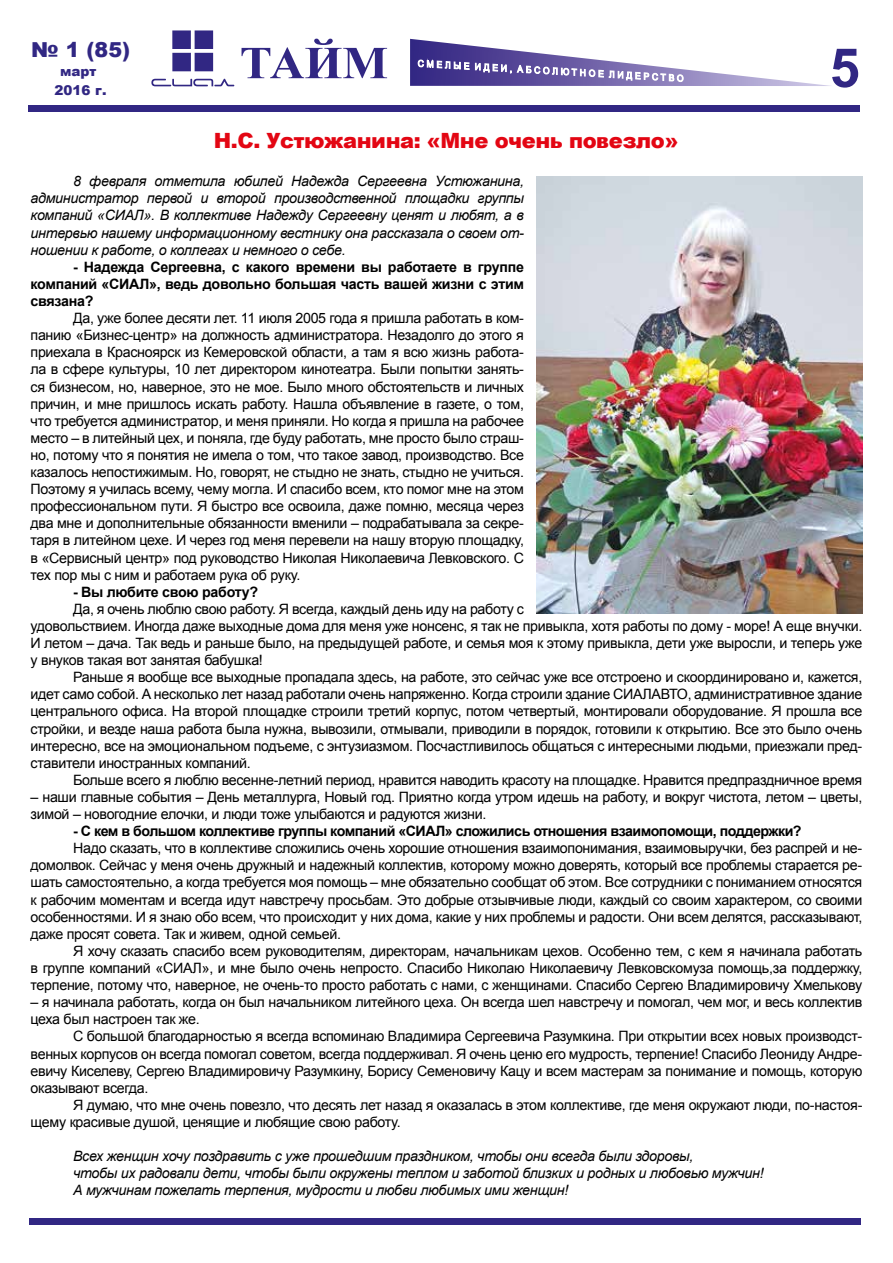
<style>
.page{position:relative;width:893px;height:1263px;background:#fff}
.page>*{position:absolute;margin:0;border:0;box-sizing:border-box;transform-origin:0 0}
.t1{font:700 54px "Arial";color:#312783}
.t2{font:900 21px "Arial";letter-spacing:-.02em;color:#e30613}
.t3{font:900 20.7px "Arial";color:#312783}
.t4{font:14.25px/17.1px "Arial";letter-spacing:-.02em;color:#000;text-align:justify}
.t5{font:italic 14.25px/17.1px "Arial";letter-spacing:-.02em;color:#000;text-align:justify}
.t6{font:700 14.25px/17.1px "Arial";letter-spacing:-.035em;color:#000;text-align:justify}
.t7{font:900 13.5px/19px "Arial";color:#312783;text-align:center}
</style>
<div class="page">
<svg style="left:151px;top:30px;width:83px;height:56px"></svg>
<svg style="left:242px;top:39px;width:145px;height:39px"></svg>
<svg style="left:410px;top:39px;width:421px;height:47px"></svg>
<div style="left:28px;top:105px;width:832px;height:6px;background:#312783"></div>
<div style="left:29px;top:1218px;width:832px;height:6px;background:#312783"></div>
<img style="left:537px;top:176px;width:325px;height:437px">
<h3 class="t3" style="left:31px;top:35px;width:100px">№ 1 (85)</h3>
<p class="t7" style="left:55px;top:61px;width:53px">март<br>2016 г.</p>
<h1 class="t1" style="left:830px;top:32px;width:32px">5</h1>
<h2 class="t2" style="left:214px;top:125px;width:466px">Н.С. Устюжанина: «Мне очень повезло»</h2>
<p class="t5" style="left:31px;top:173px;width:495px;text-indent:43px">8 февраля отметила юбилей Надежда Сергеевна Устюжанина, администратор первой и второй производственной площадки группы компаний «СИАЛ». В коллективе Надежду Сергеевну ценят и любят, а в интервью нашему информационному вестнику она рассказала о своем от&shy;ношении к работе, о коллегах и немного о себе.</p>
<p class="t6" style="left:31px;top:259px;width:495px;text-indent:43px">- Надежда Сергеевна, с какого времени вы работаете в группе компаний «СИАЛ», ведь довольно большая часть вашей жизни с этим связана?</p>
<p class="t4" style="left:31px;top:310px;width:495px;text-indent:43px">Да, уже более десяти лет. 11 июля 2005 года я пришла работать в ком&shy;панию «Бизнес-центр» на должность администратора. Незадолго до этого я приехала в Красноярск из Кемеровской области, а там я всю жизнь работа&shy;ла в сфере культуры, 10 лет директором кинотеатра. Были попытки занять&shy;ся бизнесом, но, наверное, это не мое. Было много обстоятельств и личных причин, и мне пришлось искать работу. Нашла объявление в газете, о том, что требуется администратор, и меня приняли. Но когда я пришла на рабочее место – в литейный цех, и поняла, где буду работать, мне просто было страш&shy;но, потому что я понятия не имела о том, что такое завод, производство. Все казалось непостижимым. Но, говорят, не стыдно не знать, стыдно не учиться.<br>Поэтому я училась всему, чему могла. И спасибо всем, кто помог мне на этом профессиональном пути. Я быстро все освоила, даже помню, месяца через два мне и дополнительные обязанности вменили – подрабатывала за секре&shy;таря в литейном цехе. И через год меня перевели на нашу вторую площадку, в «Сервисный центр» под руководство Николая Николаевича Левковского. С тех пор мы с ним и работаем рука об руку.</p>
<p class="t6" style="left:73px;top:584px;width:187px">- Вы любите свою работу?</p>
<p class="t4" style="left:31px;top:600px;width:833px;text-align:left;text-indent:43px">Да, я очень люблю свою работу. Я всегда, каждый день иду на работу с<br>удовольствием. Иногда даже выходные дома для меня уже нонсенс, я так не привыкла, хотя работы по дому - море! А еще внучки.<br>И летом – дача. Так ведь и раньше было, на предыдущей работе, и семья моя к этому привыкла, дети уже выросли, и теперь уже у внуков такая вот занятая бабушка!</p>
<p class="t4" style="left:31px;top:669px;width:833px;text-indent:43px">Раньше я вообще все выходные пропадала здесь, на работе, это сейчас уже все отстроено и скоординировано и, кажется, идет само собой. А несколько лет назад работали очень напряженно. Когда строили здание СИАЛАВТО, административное здание центрального офиса. На второй площадке строили третий корпус, потом четвертый, монтировали оборудование. Я прошла все стройки, и везде наша работа была нужна, вывозили, отмывали, приводили в порядок, готовили к открытию. Все это было очень интересно, все на эмоциональном подъеме, с энтузиазмом. Посчастливилось общаться с интересными людьми, приезжали пред&shy;ставители иностранных компаний.</p>
<p class="t4" style="left:73px;top:771px;width:791px">Больше всего я люблю весенне-летний период, нравится наводить красоту на площадке. Нравится предпраздничное время</p>
<p class="t4" style="left:31px;top:788px;width:833px">– наши главные события – День металлурга, Новый год. Приятно когда утром идешь на работу, и вокруг чистота, летом – цветы, зимой – новогодние елочки, и люди тоже улыбаются и радуются жизни.</p>
<p class="t6" style="left:73px;top:823px;width:730px">- С кем в большом коллективе группы компаний «СИАЛ» сложились отношения взаимопомощи, поддержки?</p>
<p class="t4" style="left:31px;top:840px;width:833px;text-indent:43px">Надо сказать, что в коллективе сложились очень хорошие отношения взаимопонимания, взаимовыручки, без распрей и не&shy;домолвок. Сейчас у меня очень дружный и надежный коллектив, которому можно доверять, который все проблемы старается ре&shy;шать самостоятельно, а когда требуется моя помощь – мне обязательно сообщат об этом. Все сотрудники с пониманием относятся к рабочим моментам и всегда идут навстречу просьбам. Это добрые отзывчивые люди, каждый со своим характером, со своими особенностями. И я знаю обо всем, что происходит у них дома, какие у них проблемы и радости. Они всем делятся, рассказывают, даже просят совета. Так и живем, одной семьей.</p>
<p class="t4" style="left:31px;top:942px;width:833px;text-indent:43px">Я хочу сказать спасибо всем руководителям, директорам, начальникам цехов. Особенно тем, с кем я начинала работать в группе компаний «СИАЛ», и мне было очень непросто. Спасибо Николаю Николаевичу Левковскомуза помощь,за поддержку, терпение, потому что, наверное, не очень-то просто работать с нами, с женщинами. Спасибо Сергею Владимировичу Хмелькову</p>
<p class="t4" style="left:31px;top:994px;width:833px">– я начинала работать, когда он был начальником литейного цеха. Он всегда шел навстречу и помогал, чем мог, и весь коллектив цеха был настроен так же.</p>
<p class="t4" style="left:31px;top:1028px;width:833px;text-indent:43px">С большой благодарностью я всегда вспоминаю Владимира Сергеевича Разумкина. При открытии всех новых производст&shy;венных корпусов он всегда помогал советом, всегда поддерживал. Я очень ценю его мудрость, терпение! Спасибо Леониду Андре&shy;евичу Киселеву, Сергею Владимировичу Разумкину, Борису Семеновичу Кацу и всем мастерам за понимание и помощь, которую оказывают всегда.</p>
<p class="t4" style="left:31px;top:1096px;width:833px;text-indent:43px">Я думаю, что мне очень повезло, что десять лет назад я оказалась в этом коллективе, где меня окружают люди, по-настоя&shy;щему красивые душой, ценящие и любящие свою работу.</p>
<p class="t5" style="left:73px;top:1148px;width:692px;text-align:left">Всех женщин хочу поздравить с уже прошедшим праздником, чтобы они всегда были здоровы,<br>чтобы их радовали дети, чтобы были окружены теплом и заботой близких и родных и любовью мужчин!<br>А мужчинам пожелать терпения, мудрости и любви любимых ими женщин!</p>
</div>
